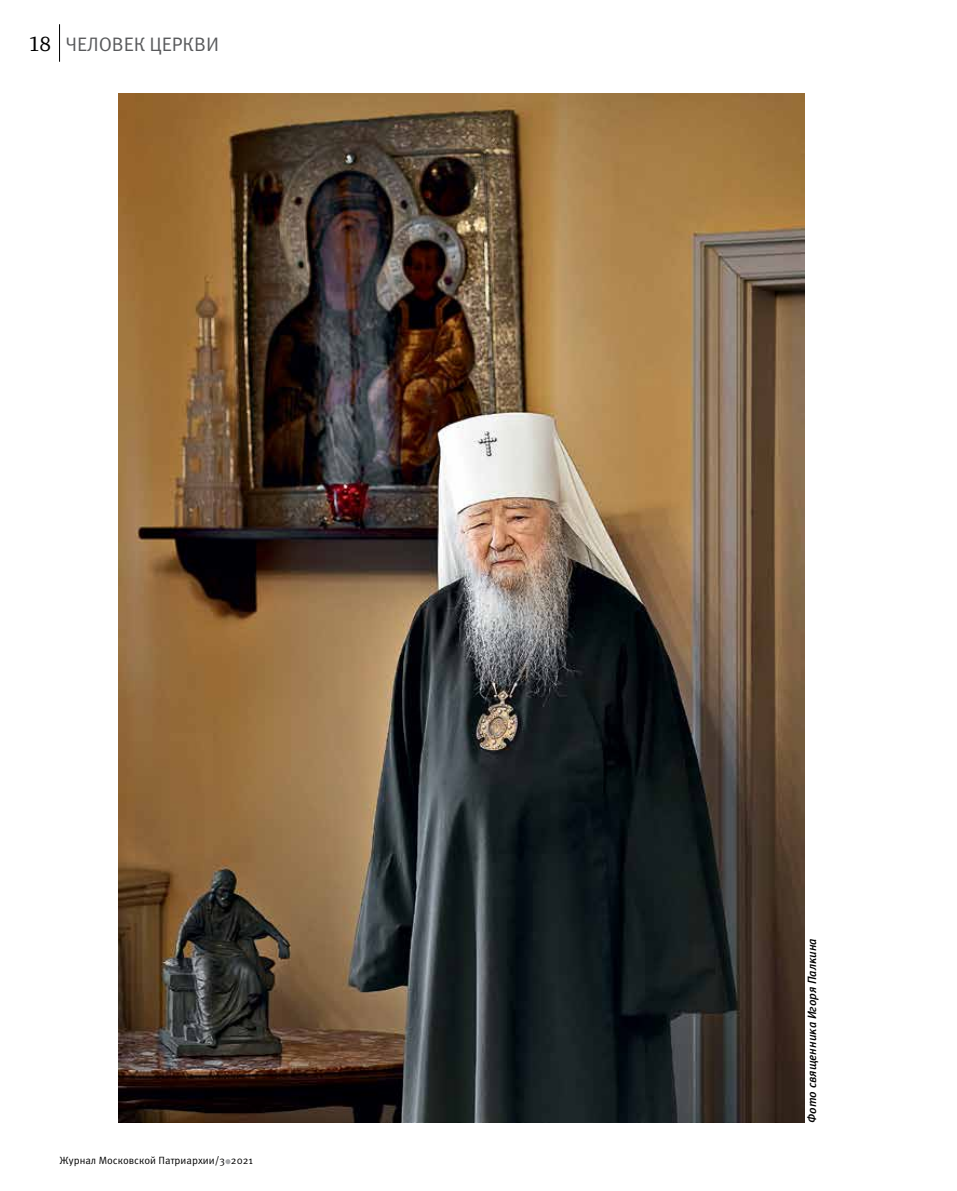
<style>
.page{position:relative;width:957px;height:1191px;background:#fff}
.page>*{position:absolute;margin:0;border:0;box-sizing:border-box;transform-origin:0 0}
.t1{font:19.5px "Meta Pro";letter-spacing:-.005em;color:#58595b}
.t2{font:italic 500 12px "Meta Pro";letter-spacing:-.005em;color:#000}
.t3{font:10.5px "Meta Pro";color:#000}
.s1{font-family:"Charter ITC";font-size:21px;color:#000}
</style>
<div class="page">
<svg style="left:225px;top:1159px;width:5px;height:5px"></svg>
<hr style="left:59px;top:24px;width:1px;height:38px;background:#000">
<img style="left:118px;top:93px;width:686px;height:1029px">
<h1 class="t1" style="left:28px;top:32px;width:192px"><span class="s1">18</span> ЧЕЛОВЕК ЦЕРКВИ</h1>
<p class="t3" style="left:60px;top:1153px;width:195px">Журнал Московской Патриархии/3 2021</p>
<p class="t2" style="left:804px;top:1122px;width:186px;rotate:-90deg">Фото священника Игоря Палкина</p>
</div>
